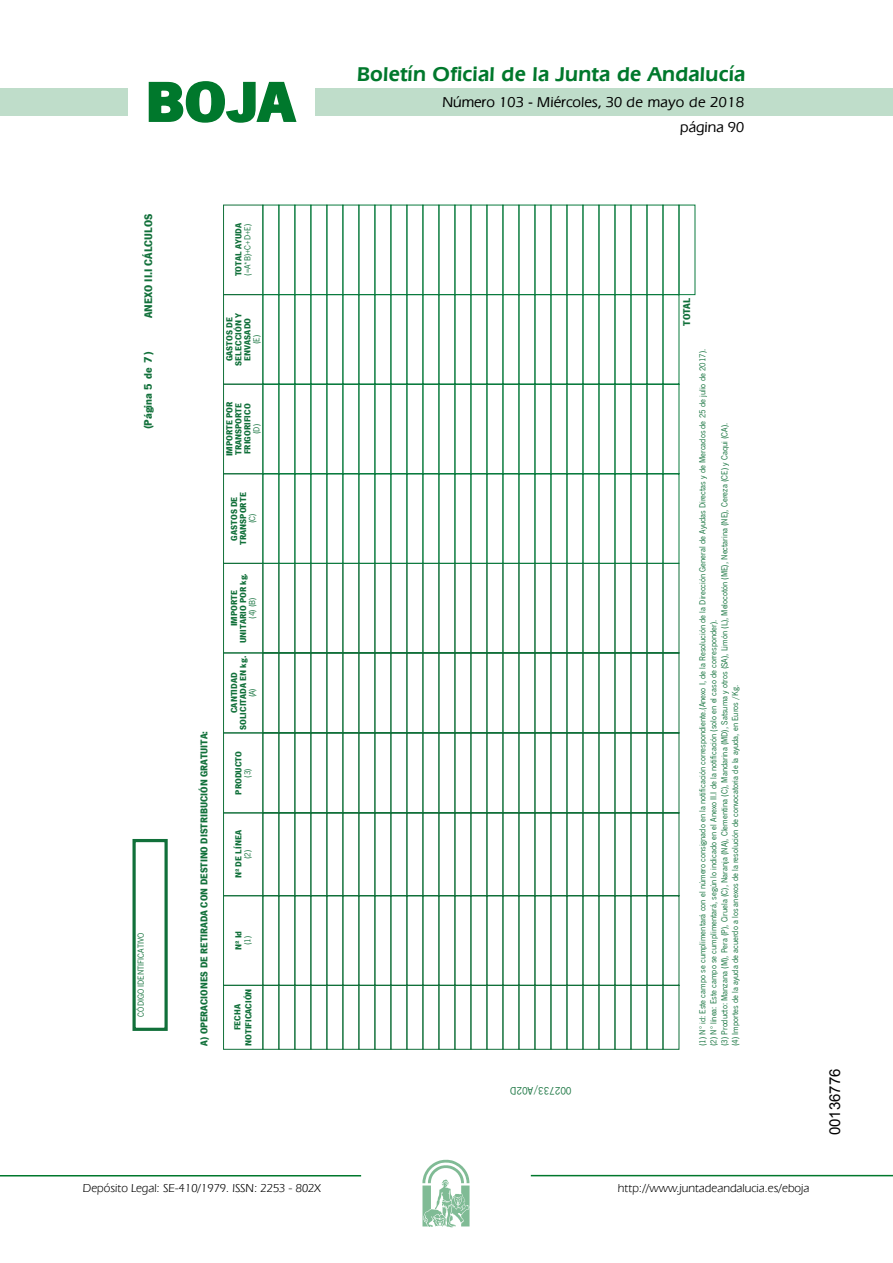
<style>
.page{position:relative;width:893px;height:1263px;background:#fff}
.page>*{position:absolute;margin:0;border:0;box-sizing:border-box;transform-origin:0 0}
.t1{font:700 57.75px "News Got T";color:#00782c;scale:1.14 1}
.t2{font:600 21px "Eras IT Cby BT";letter-spacing:.01em;color:#00782c}
.t3{font:500 15px/24.5px "Eras IT Cby BT";color:#000;text-align:right}
.t4{font:15px "Arial";color:#000}
.t5{font:12px "Eras IT Cby BT";color:#000}
.t6{font:700 11.25px "News Got T";color:#11703a}
.t7{font:11.25px "News Got T";color:#11703a}
.t8{font:700 10.2px "News Got T";color:#11703a}
.t9{font:9px/10.8px "News Got T";color:#11703a}
.t10{font:700 9px/9px "News Got T";color:#11703a;text-align:center}
</style>
<div class="page">
<div style="left:315px;top:88px;width:577px;height:28px;background:#bfddca"></div>
<div style="left:0;top:88px;width:128px;height:28px;background:#bfddca"></div>
<hr style="left:0;top:1175px;width:361px;height:2px;background:#00782c">
<svg style="left:422px;top:1159px;width:47px;height:68px"></svg>
<hr style="left:531px;top:1175px;width:361px;height:1px;background:#00782c">
<svg style="left:148px;top:81px;width:149px;height:42px"></svg>
<div style="left:132px;top:839px;width:36px;height:192px;border:3px solid #11703a"></div>
<div style="left:223px;top:985px;width:40px;height:65px;border:1px solid #11703a"></div>
<div style="left:223px;top:895px;width:40px;height:91px;border:1px solid #11703a"></div>
<div style="left:223px;top:813px;width:40px;height:83px;border:1px solid #11703a"></div>
<div style="left:223px;top:733px;width:40px;height:80px;border:1px solid #11703a"></div>
<div style="left:223px;top:653px;width:40px;height:80px;border:1px solid #11703a"></div>
<div style="left:223px;top:563px;width:40px;height:90px;border:1px solid #11703a"></div>
<div style="left:223px;top:474px;width:40px;height:90px;border:1px solid #11703a"></div>
<div style="left:223px;top:384px;width:40px;height:90px;border:1px solid #11703a"></div>
<div style="left:223px;top:294px;width:40px;height:90px;border:1px solid #11703a"></div>
<div style="left:223px;top:205px;width:40px;height:90px;border:1px solid #11703a"></div>
<svg style="left:262px;top:205px;width:417px;height:845px"></svg>
<div style="left:678px;top:205px;width:17px;height:90px;border:1px solid #0a7b3e"></div>
<h1 class="t1" style="left:145px;top:68px;width:133px">BOJA</h1>
<h2 class="t2" style="left:357px;top:62px;width:390px">Boletín Oficial de la Junta de Andalucía</h2>
<h3 class="t3" style="left:442px;top:90px;width:303px">Número 103 - Miércoles, 30 de mayo de 2018 página 90</h3>
<p class="t6" style="left:142px;top:318px;width:106px;rotate:-90deg">ANEXO II.I CÁLCULOS</p>
<p class="t6" style="left:141px;top:429px;width:80px;rotate:-90deg">(Página 5 de )</p>
<p class="t6" style="left:141px;top:363px;width:8px;rotate:-90deg">7</p>
<p class="t9" style="left:135px;top:1017px;width:85px;rotate:-90deg">CÓDIGO IDENTIFICATIVO</p>
<p class="t8" style="left:198px;top:1046px;width:317px;rotate:-90deg">A) OPERACIONES DE RETIRADA CON DESTINO DISTRIBUCIÓN GRATUITA:</p>
<p class="t10" style="left:234px;top:276px;width:55px;rotate:-90deg">TOTAL AYUDA</p>
<p class="t9" style="left:242px;top:276px;width:53px;rotate:-90deg">(=A*B)+C+D+E)</p>
<p class="t10" style="left:225px;top:366px;width:54px;rotate:-90deg">GASTOS DE<br>SELECCIÓN Y<br>ENVASADO</p>
<p class="t9" style="left:251px;top:344px;width:11px;rotate:-90deg">(E)</p>
<p class="t10" style="left:225px;top:456px;width:56px;text-align:left;rotate:-90deg">IMPORTE POR<br>TRANSPORTE<br>FRIGORIFICO</p>
<p class="t9" style="left:251px;top:434px;width:11px;rotate:-90deg">(D)</p>
<p class="t10" style="left:229px;top:545px;width:54px;rotate:-90deg">GASTOS DE<br>TRANSPORTE</p>
<p class="t9" style="left:247px;top:523px;width:11px;rotate:-90deg">(C)</p>
<p class="t10" style="left:229px;top:643px;width:71px;rotate:-90deg">IMPORTE<br>UNITARIO POR kg.</p>
<p class="t9" style="left:247px;top:619px;width:23px;rotate:-90deg">(4) (B)</p>
<p class="t10" style="left:229px;top:730px;width:75px;rotate:-90deg">CANTIDAD<br>SOLICITADA EN kg.</p>
<p class="t9" style="left:247px;top:697px;width:11px;rotate:-90deg">(A)</p>
<p class="t10" style="left:234px;top:795px;width:45px;rotate:-90deg">PRODUCTO</p>
<p class="t9" style="left:242px;top:778px;width:11px;rotate:-90deg">(3)</p>
<p class="t10" style="left:234px;top:878px;width:50px;rotate:-90deg">Nº DE LÍNEA</p>
<p class="t9" style="left:242px;top:859px;width:11px;rotate:-90deg">(2)</p>
<p class="t10" style="left:234px;top:950px;width:21px;rotate:-90deg">Nº Id</p>
<p class="t9" style="left:242px;top:945px;width:11px;rotate:-90deg">(1)</p>
<p class="t10" style="left:232px;top:1046px;width:59px;line-height:10.8px;rotate:-90deg">FECHA<br>NOTIFICACIÓN</p>
<p class="t7" style="left:571px;top:1097px;width:63px;rotate:-180deg">002733/A02D</p>
<p class="t8" style="left:680px;top:326px;width:30px;rotate:-90deg">TOTAL</p>
<p class="t9" style="left:697px;top:1046px;width:699px;rotate:-90deg">(1) Nº id: Este campo se cumplimentará con el número consignado en la notificación correspondiente.(Anexo I, de la Resolución de la Dirección General de Ayudas Directas y de Mercados de 25 de julio de 2017). (2) Nº línea: Este campo se cumplimentará, según lo indicado en el Anexo II.I de la notificación (solo en el caso de corresponder).<br>(3) Producto: Manzana (M), Pera (P), Ciruela (C), Naranja (NA), Clementina (C), Mandarina (MD), Satsuma y otros (SA), Limón (L), Melocotón (ME), Nectarina (NE), Cereza (CE) y Caqui (CA).<br>(4) Importes de la ayuda de acuerdo a los anexos de la resolución de convocatoria de la ayuda, en Euros /Kg.</p>
<h3 class="t5" style="left:83px;top:1181px;width:239px">Depósito Legal: SE-410/1979. ISSN: 2253 - 802X</h3>
<h3 class="t5" style="left:618px;top:1181px;width:193px">http://www.juntadeandalucia.es/eboja</h3>
<h3 class="t4" style="left:825px;top:1135px;width:68px;rotate:-90deg">00136776</h3>
</div>
